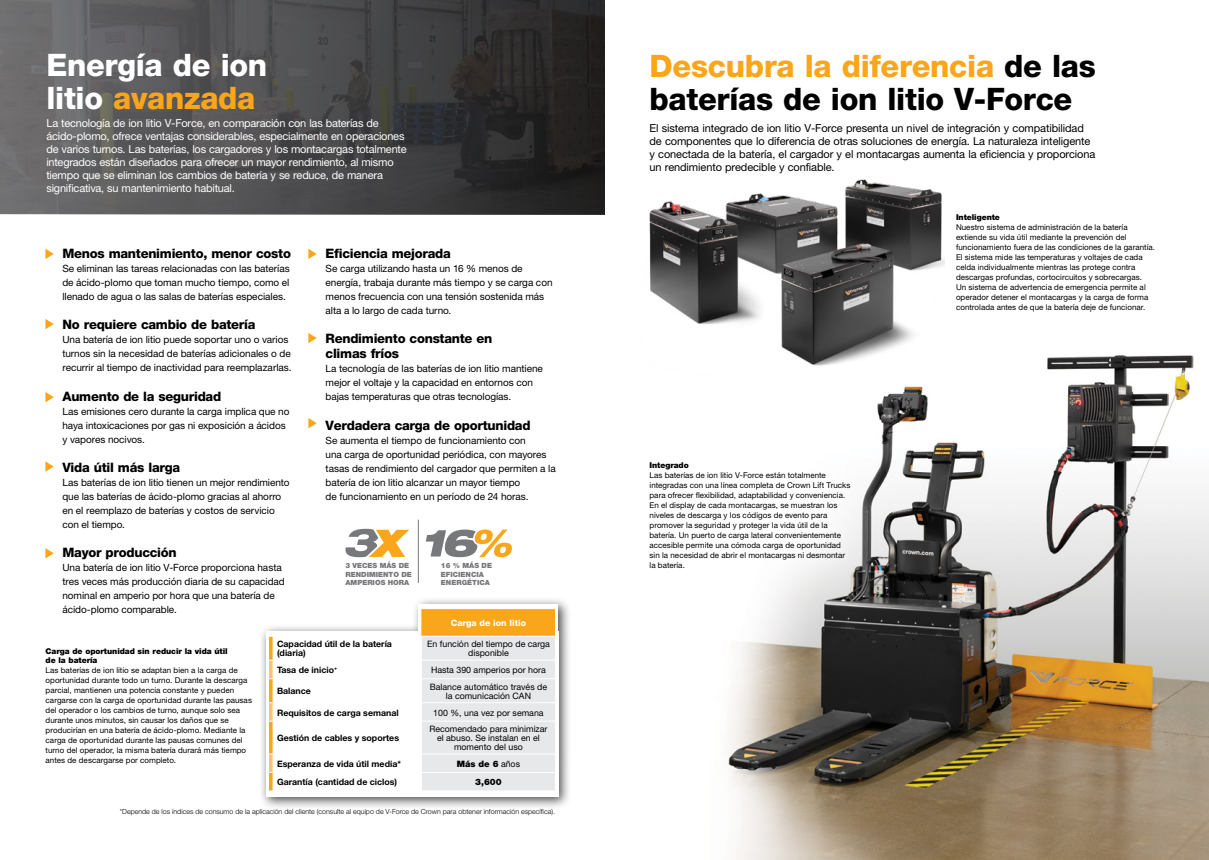
<style>
.page{position:relative;width:1209px;height:860px;background:#fff}
.page>*{position:absolute;margin:0;border:0;box-sizing:border-box;transform-origin:0 0}
.t1{font:800 31px/33px "Helvetica Neue LT Std";letter-spacing:-.01em;color:#000}
.t2{font:800 31px/33px "Helvetica Neue LT Std";letter-spacing:-.01em;color:#fff}
.t3{font:800 13px/15px "Helvetica Neue LT Std";letter-spacing:-.02em;color:#000}
.t4{font:11px/13px "Helvetica Neue LT Std";letter-spacing:-.02em;color:#fff}
.t5{font:11px/13px "Helvetica Neue LT Std";letter-spacing:-.01em;color:#000}
.t6{font:10px/14px "Helvetica Neue LT Std";letter-spacing:-.005em;color:#000}
.t7{font:8.8px/8.8px "Helvetica Neue LT Std";color:#000;text-align:center}
.t8{font:700 8.8px/8.8px "Helvetica Neue LT Std";color:#000}
.t9{font:800 8.8px "Helvetica Neue LT Std";color:#fff}
.t10{font:900 8.8px "Helvetica Neue LT Std";color:#000}
.t11{font:8px/10px "Helvetica Neue LT Std";letter-spacing:.005em;color:#000}
.t12{font:900 8px/9.6px "Helvetica Neue LT Std";letter-spacing:-.01em;color:#000}
.t13{font:300 7.1px "Helvetica Neue LT Std";color:#000}
.t14{font:900 7.1px/8.5px "Helvetica Neue LT Pro";color:#77787b}
.s1{color:#faa61a}
.s2{font-weight:400}
</style>
<div class="page">
<img style="left:727px;top:355px;width:482px;height:505px">
<svg style="left:45px;top:249px;width:9px;height:10px"></svg>
<svg style="left:45px;top:319px;width:9px;height:10px"></svg>
<svg style="left:45px;top:392px;width:9px;height:10px"></svg>
<svg style="left:45px;top:461px;width:9px;height:11px"></svg>
<svg style="left:45px;top:548px;width:9px;height:10px"></svg>
<svg style="left:308px;top:249px;width:9px;height:10px"></svg>
<svg style="left:308px;top:333px;width:9px;height:10px"></svg>
<svg style="left:308px;top:418px;width:9px;height:10px"></svg>
<svg style="left:345px;top:529px;width:64px;height:28px"></svg>
<hr style="left:418px;top:520px;width:1px;height:63px;background:#77787b">
<svg style="left:426px;top:529px;width:86px;height:29px"></svg>
<img style="left:0;top:0;width:604px;height:214px">
<div style="left:259px;top:597px;width:312px;height:213px;background:#000;opacity:.7"></div>
<div style="left:266px;top:631px;width:292px;height:165px;background:#fff"></div>
<div style="left:419px;top:604px;width:139px;height:157px;background:#fff"></div>
<svg style="left:268px;top:609px;width:151px;height:22px"></svg>
<svg style="left:421px;top:609px;width:134px;height:182px;background:#eadfcb"></svg>
<svg style="left:268px;top:636px;width:5px;height:155px"></svg>
<hr style="left:421px;top:636px;width:134px;height:1px;background:#fff">
<div style="left:37px;top:639px;width:223px;height:134px;background:#fff"></div>
<svg style="left:727px;top:413px;width:169px;height:204px"></svg>
<img style="left:649px;top:179px;width:295px;height:199px">
<h1 class="t2" style="left:46px;top:49px;width:222px">Energía de ion litio <span class="s1">avanzada</span></h1>
<p class="t4" style="left:46px;top:116px;width:362px">La tecnología de ion litio V-Force, en comparación con las baterías de ácido-plomo, ofrece ventajas considerables, especialmente en operaciones de varios turnos. Las baterías, los cargadores y los montacargas totalmente integrados están diseñados para ofrecer un mayor rendimiento, al mismo tiempo que se eliminan los cambios de batería y se reduce, de manera significativa, su mantenimiento habitual.</p>
<h2 class="t3" style="left:62px;top:246px;width:230px">Menos mantenimiento, menor costo</h2>
<p class="t6" style="left:62px;top:261px;width:229px;text-align:justify">Se eliminan las tareas relacionadas con las baterías de ácido-plomo que toman mucho tiempo, como el llenado de agua o las salas de baterías especiales.</p>
<h2 class="t3" style="left:62px;top:317px;width:195px">No requiere cambio de batería</h2>
<p class="t6" style="left:62px;top:332px;width:231px">Una batería de ion litio puede soportar uno o varios turnos sin la necesidad de baterías adicionales o de recurrir al tiempo de inactividad para reemplazarlas.</p>
<h2 class="t3" style="left:62px;top:389px;width:160px">Aumento de la seguridad</h2>
<p class="t6" style="left:62px;top:404px;width:229px">Las emisiones cero durante la carga implica que no haya intoxicaciones por gas ni exposición a ácidos y vapores nocivos.</p>
<h2 class="t3" style="left:62px;top:460px;width:119px">Vida útil más larga</h2>
<p class="t6" style="left:62px;top:475px;width:229px">Las baterías de ion litio tienen un mejor rendimiento que las baterías de ácido-plomo gracias al ahorro en el reemplazo de baterías y costos de servicio con el tiempo.</p>
<h2 class="t3" style="left:62px;top:545px;width:116px">Mayor producción</h2>
<p class="t6" style="left:62px;top:561px;width:224px">Una batería de ion litio V-Force proporciona hasta tres veces más producción diaria de su capacidad nominal en amperio por hora que una batería de ácido-plomo comparable.</p>
<h2 class="t3" style="left:325px;top:246px;width:127px">Eficiencia mejorada</h2>
<p class="t6" style="left:325px;top:261px;width:228px">Se carga utilizando hasta un 16 % menos de energía, trabaja durante más tiempo y se carga con menos frecuencia con una tensión sostenida más alta a lo largo de cada turno.</p>
<h2 class="t3" style="left:325px;top:331px;width:168px">Rendimiento constante en climas fríos</h2>
<p class="t6" style="left:325px;top:361px;width:219px">La tecnología de las baterías de ion litio mantiene mejor el voltaje y la capacidad en entornos con bajas temperaturas que otras tecnologías.</p>
<h2 class="t3" style="left:325px;top:418px;width:206px">Verdadera carga de oportunidad</h2>
<p class="t6" style="left:325px;top:433px;width:232px">Se aumenta el tiempo de funcionamiento con<br>una carga de oportunidad periódica, con mayores tasas de rendimiento del cargador que permiten a la batería de ion litio alcanzar un mayor tiempo<br>de funcionamiento en un período de 24 horas.</p>
<p class="t14" style="left:345px;top:561px;width:68px">3 VECES MÁS DE<br>RENDIMIENTO DE<br>AMPERIOS HORA</p>
<p class="t14" style="left:441px;top:561px;width:53px">16 % MÁS DE<br>EFICIENCIA<br>ENERGÉTICA</p>
<p class="t9" style="left:451px;top:618px;width:77px">Carga de ion litio</p>
<p class="t8" style="left:277px;top:640px;width:116px">Capacidad útil de la batería (diaria)</p>
<p class="t7" style="left:427px;top:640px;width:124px">En función del tiempo de carga disponible</p>
<p class="t8" style="left:277px;top:665px;width:62px">Tasa de inicio<sup>+</sup></p>
<p class="t7" style="left:431px;top:665px;width:116px">Hasta 390 amperios por hora</p>
<p class="t8" style="left:277px;top:687px;width:35px">Balance</p>
<p class="t7" style="left:430px;top:682px;width:119px">Balance automático través de la comunicación CAN</p>
<p class="t8" style="left:277px;top:708px;width:123px">Requisitos de carga semanal</p>
<p class="t7" style="left:433px;top:708px;width:112px">100 %, una vez por semana</p>
<p class="t8" style="left:277px;top:733px;width:124px">Gestión de cables y soportes</p>
<p class="t7" style="left:429px;top:725px;width:120px">Recomendado para minimizar el abuso. Se instalan en el momento del uso</p>
<p class="t8" style="left:277px;top:759px;width:125px">Esperanza de vida útil media*</p>
<p class="t10" style="left:457px;top:758px;width:65px">Más de 6 <span class="s2">años</span></p>
<p class="t8" style="left:277px;top:778px;width:122px">Garantía (cantidad de ciclos)</p>
<p class="t10" style="left:475px;top:777px;width:28px">3,600</p>
<p class="t13" style="left:120px;top:807px;width:437px">*Depende de los índices de consumo de la aplicación del cliente (consulte al equipo de V-Force de Crown para obtener información específica).</p>
<p class="t12" style="left:46px;top:646px;width:184px">Carga de oportunidad sin reducir la vida útil de la batería</p>
<p class="t11" style="left:46px;top:665px;width:208px">Las baterías de ion litio se adaptan bien a la carga de oportunidad durante todo un turno. Durante la descarga parcial, mantienen una potencia constante y pueden cargarse con la carga de oportunidad durante las pausas del operador o los cambios de turno, aunque solo sea durante unos minutos, sin causar los daños que se producirían en una batería de ácido-plomo. Mediante la carga de oportunidad durante las pausas comunes del turno del operador, la misma batería durará más tiempo antes de descargarse por completo.</p>
<h1 class="t1" style="left:649px;top:50px;width:448px"><span class="s1">Descubra la diferencia</span> de las baterías de ion litio V-Force</h1>
<p class="t5" style="left:649px;top:122px;width:447px">El sistema integrado de ion litio V-Force presenta un nivel de integración y compatibilidad de componentes que lo diferencia de otras soluciones de energía. La naturaleza inteligente y conectada de la batería, el cargador y el montacargas aumenta la eficiencia y proporciona un rendimiento predecible y confiable.</p>
<p class="t12" style="left:649px;top:460px;width:41px">Integrado</p>
<p class="t11" style="left:649px;top:470px;width:202px">Las baterías de ion litio V-Force están totalmente integradas con una línea completa de Crown Lift Trucks para ofrecer flexibilidad, adaptabilidad y conveniencia.<br>En el display de cada montacargas, se muestran los niveles de descarga y los códigos de evento para promover la seguridad y proteger la vida útil de la batería. Un puerto de carga lateral convenientemente accesible permite una cómoda carga de oportunidad sin la necesidad de abrir el montacargas ni desmontar la batería.</p>
<p class="t12" style="left:956px;top:212px;width:45px">Inteligente</p>
<p class="t11" style="left:956px;top:222px;width:200px">Nuestro sistema de administración de la batería extiende su vida útil mediante la prevención del funcionamiento fuera de las condiciones de la garantía.<br>El sistema mide las temperaturas y voltajes de cada celda individualmente mientras las protege contra descargas profundas, cortocircuitos y sobrecargas.<br>Un sistema de advertencia de emergencia permite al operador detener el montacargas y la carga de forma controlada antes de que la batería deje de funcionar.</p>
</div>
